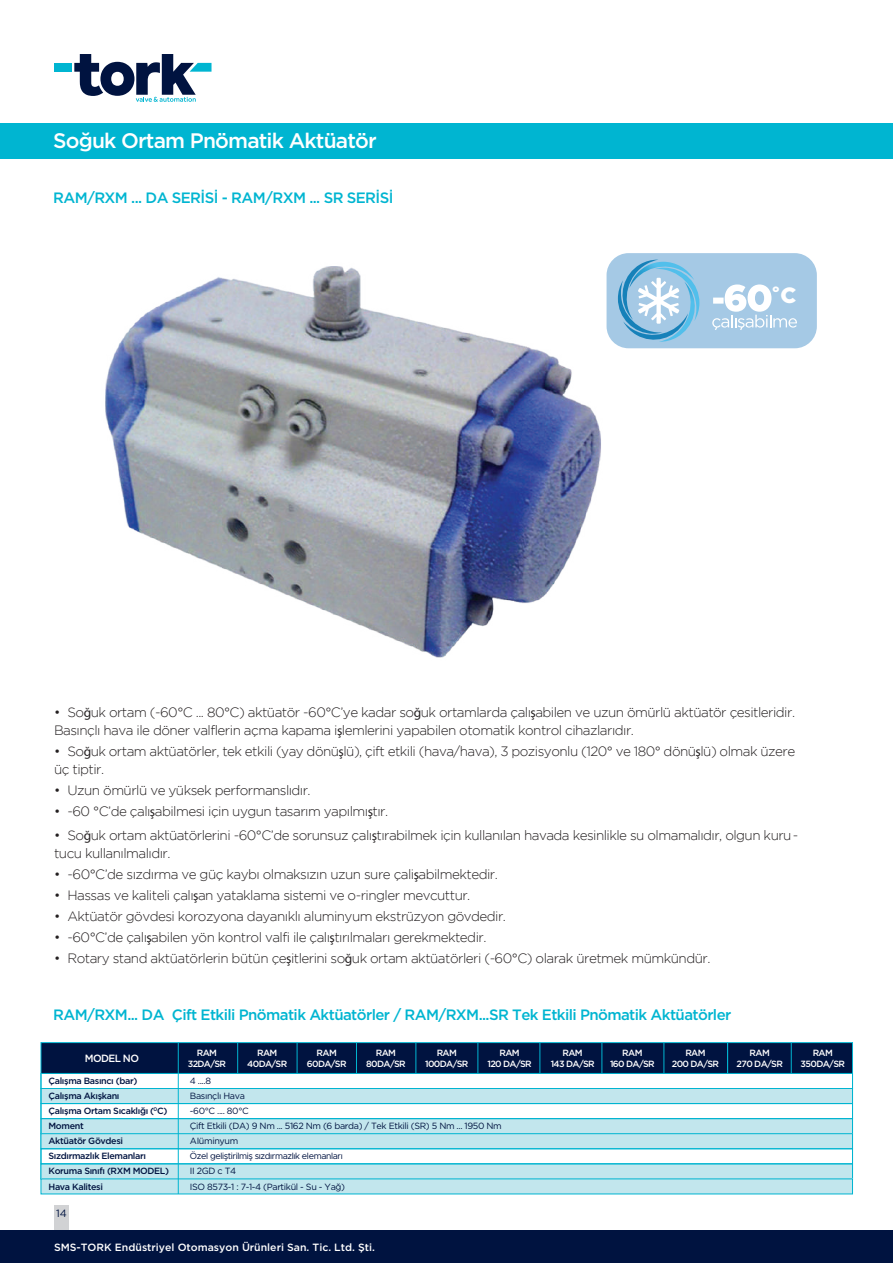
<style>
.page{position:relative;width:893px;height:1263px;background:#fff}
.page>*{position:absolute;margin:0;border:0;box-sizing:border-box;transform-origin:0 0}
.t1{font:900 22.5px "Arial";color:#fff}
.t2{font:500 21px "Gotham HTF";letter-spacing:-.04em;color:#fff}
.t3{font:500 15px "Gotham HTF";letter-spacing:-.04em;color:#00b5d1}
.t4{font:300 13.5px/18px "Gotham HTF";letter-spacing:-.04em;color:#231f20}
.t5{font:500 10.5px "Gotham HTF";color:#fff}
.t6{font:10.5px "Gotham HTF";color:#001340}
.t7{font:9px "Gotham HTF";letter-spacing:-.04em;color:#001340}
.t8{font:500 9px "Gotham HTF";letter-spacing:-.04em;color:#001340}
.t9{font:500 9px/10.8px "Gotham HTF";letter-spacing:-.07em;color:#fff;text-align:center}
.t10{font:9px "Metropolis";letter-spacing:-.04em;color:#001340}
.s1{font-family:"Metropolis"}
.s2{font-family:"Myriad Pro";font-weight:400}
</style>
<div class="page">
<div style="left:54px;top:1206px;width:15px;height:28px;background:#d1d2d4"></div>
<div style="left:0;top:1231px;width:893px;height:32px;background:#001340"></div>
<div style="left:607px;top:253px;width:210px;height:95px;background:#a5c9e5;border-radius:22px"></div>
<svg style="left:618px;top:260px;width:82px;height:82px"></svg>
<div style="left:0;top:124px;width:893px;height:35px;background:#00b5d1"></div>
<svg style="left:712px;top:284px;width:85px;height:46px"></svg>
<img style="left:105px;top:262px;width:506px;height:396px">
<div style="left:41px;top:1118px;width:811px;height:16px;background:#c2e6ed"></div>
<div style="left:41px;top:1088px;width:812px;height:16px;background:#c2e6ed"></div>
<div style="left:41px;top:1042px;width:811px;height:31px;background:#001340"></div>
<div style="left:41px;top:1073px;width:812px;height:16px;border:1px solid #00b5d1"></div>
<div style="left:41px;top:1103px;width:812px;height:16px;border:1px solid #00b5d1"></div>
<div style="left:41px;top:1164px;width:811px;height:15px;background:#c2e6ed"></div>
<div style="left:41px;top:1134px;width:811px;height:15px;background:#c2e6ed"></div>
<div style="left:41px;top:1133px;width:812px;height:16px;border:1px solid #00b5d1"></div>
<div style="left:41px;top:1179px;width:811px;height:15px;background:#c2e6ed"></div>
<div style="left:41px;top:1148px;width:812px;height:16px;border:1px solid #00b5d1"></div>
<hr style="left:237px;top:1042px;width:1px;height:31px;background:#00b5d1">
<hr style="left:297px;top:1042px;width:1px;height:31px;background:#00b5d1">
<hr style="left:356px;top:1042px;width:1px;height:31px;background:#00b5d1">
<hr style="left:416px;top:1042px;width:1px;height:31px;background:#00b5d1">
<hr style="left:478px;top:1042px;width:1px;height:31px;background:#00b5d1">
<hr style="left:540px;top:1042px;width:1px;height:31px;background:#00b5d1">
<hr style="left:602px;top:1042px;width:1px;height:31px;background:#00b5d1">
<hr style="left:664px;top:1042px;width:1px;height:31px;background:#00b5d1">
<hr style="left:727px;top:1042px;width:1px;height:31px;background:#00b5d1">
<hr style="left:791px;top:1042px;width:1px;height:31px;background:#00b5d1">
<hr style="left:178px;top:1042px;width:1px;height:152px;background:#00b5d1">
<svg style="left:74px;top:54px;width:138px;height:48px"></svg>
<div style="left:54px;top:63px;width:18px;height:9px;background:#00b5d1"></div>
<h2 class="t2" style="left:53px;top:128px;width:325px">Soğuk Ortam Pnömatik Aktüatör</h2>
<p class="t3" style="left:53px;top:189px;width:342px">RAM/RXM ... DA SERİSİ - RAM/RXM ... SR SERİSİ</p>
<h1 class="t1" style="left:771px;top:279px;width:26px">°<span class="s1">C</span></h1>
<p class="t4" style="left:54px;top:703px;width:743px">• So<span class="s2">ğ</span>uk ortam (-60°C ... 80°C) aktüatör -60°C’ye kadar so<span class="s2">ğ</span>uk ortamlarda çalı<span class="s2">ş</span>abilen ve uzun ömürlü aktüatör çesitleridir.<br>Basınçlı hava ile döner valflerin açma kapama i<span class="s2">ş</span>lemlerini yapabilen otomatik kontrol cihazlarıdır.</p>
<p class="t4" style="left:54px;top:742px;width:743px">• So<span class="s2">ğ</span>uk ortam aktüatörler, tek etkili (yay dönü<span class="s2">ş</span>lü), çift etkili (hava/hava), 3 pozisyonlu (120° ve 180° dönü<span class="s2">ş</span>lü) olmak üzere üç tiptir.</p>
<p class="t4" style="left:54px;top:781px;width:258px">• Uzun ömürlü ve yüksek performanslıdır.</p>
<p class="t4" style="left:54px;top:802px;width:336px">• -60 °C’de çalı<span class="s2">ş</span>abilmesi için uygun tasarım yapılmı<span class="s2">ş</span>tır.</p>
<p class="t4" style="left:54px;top:826px;width:746px">• So<span class="s2">ğ</span>uk ortam aktüatörlerini -60°C’de sorunsuz çalı<span class="s2">ş</span>tırabilmek için kullanılan havada kesinlikle su olmamalıdır, olgun kuru&shy;tucu kullanılmalıdır.</p>
<p class="t4" style="left:54px;top:865px;width:445px">• -60°C’de sızdırma ve güç kaybı olmaksızın uzun sure çali<span class="s2">ş</span>abilmektedir.</p>
<p class="t4" style="left:54px;top:886px;width:418px">• Hassas ve kaliteli çalı<span class="s2">ş</span>an yataklama sistemi ve o-ringler mevcuttur.</p>
<p class="t4" style="left:54px;top:907px;width:454px">• Aktüatör gövdesi korozyona dayanıklı aluminyum ekstrüzyon gövdedir.</p>
<p class="t4" style="left:54px;top:928px;width:434px">• -60°C’de çalı<span class="s2">ş</span>abilen yön kontrol valfi ile çalı<span class="s2">ş</span>tırılmaları gerekmektedir.</p>
<p class="t4" style="left:54px;top:949px;width:658px">• Rotary stand aktüatörlerin bütün çe<span class="s2">ş</span>itlerini so<span class="s2">ğ</span>uk ortam aktüatörleri (-60°C) olarak üretmek mümkündür.</p>
<p class="t3" style="left:53px;top:1006px;width:680px">RAM/RXM... DA Çift Etkili Pnömatik Aktüatörler / RAM/RXM...SR Tek Etkili Pnömatik Aktüatörler</p>
<p class="t5" style="left:85px;top:1052px;width:56px">MODEL NO</p>
<p class="t9" style="left:188px;top:1047px;width:40px">RAM<br>32DA/SR</p>
<p class="t9" style="left:247px;top:1047px;width:41px">RAM<br>40DA/SR</p>
<p class="t9" style="left:307px;top:1047px;width:41px">RAM<br>60DA/SR</p>
<p class="t9" style="left:366px;top:1047px;width:41px">RAM<br>80DA/SR</p>
<p class="t9" style="left:425px;top:1047px;width:45px">RAM<br>100DA/SR</p>
<p class="t9" style="left:487px;top:1047px;width:46px">RAM<br>120 DA/SR</p>
<p class="t9" style="left:551px;top:1047px;width:46px">RAM<br>143 DA/SR</p>
<p class="t9" style="left:610px;top:1047px;width:46px">RAM<br>160 DA/SR</p>
<p class="t9" style="left:672px;top:1047px;width:49px">RAM<br>200 DA/SR</p>
<p class="t9" style="left:737px;top:1047px;width:48px">RAM<br>270 DA/SR</p>
<p class="t9" style="left:801px;top:1047px;width:46px">RAM<br>350DA/SR</p>
<p class="t8" style="left:49px;top:1076px;width:90px">Çalışma Basıncı (bar)</p>
<p class="t7" style="left:190px;top:1076px;width:23px">4 ....8</p>
<p class="t8" style="left:49px;top:1091px;width:72px">Çalışma Akışkanı</p>
<p class="t7" style="left:190px;top:1091px;width:57px">Basınçlı Hava</p>
<p class="t8" style="left:49px;top:1106px;width:120px">Çalışma Ortam Sıcaklığı (<sup>0</sup>C)</p>
<p class="t7" style="left:190px;top:1106px;width:60px">-60°C .... 80°C</p>
<p class="t8" style="left:49px;top:1121px;width:37px">Moment</p>
<p class="t7" style="left:190px;top:1121px;width:313px">Çift Etkili (DA) 9 Nm ... 5162 Nm (6 barda) / Tek Etkili (SR) 5 Nm ... 1950 Nm</p>
<p class="t8" style="left:49px;top:1136px;width:76px">Aktüatör Gövdesi</p>
<p class="t7" style="left:190px;top:1136px;width:50px">AIüminyum</p>
<p class="t8" style="left:49px;top:1151px;width:99px">Sızdırmazlık Elemanları</p>
<p class="t10" style="left:190px;top:1151px;width:154px">Özel geliştirilmiş sızdırmazlık elemanları</p>
<p class="t8" style="left:49px;top:1166px;width:122px">Koruma Sınıfı (RXM MODEL)</p>
<p class="t7" style="left:190px;top:1166px;width:48px">II 2GD c T4</p>
<p class="t8" style="left:49px;top:1181px;width:56px">Hava Kalitesi</p>
<p class="t7" style="left:190px;top:1181px;width:157px">ISO 8573-1 : 7-1-4 (Partikül - Su - Yağ)</p>
<p class="t6" style="left:56px;top:1207px;width:12px">14</p>
<p class="t5" style="left:54px;top:1241px;width:322px">SMS-TORK Endüstriyel Otomasyon Ürünleri San. Tic. Ltd. Şti.</p>
</div>
